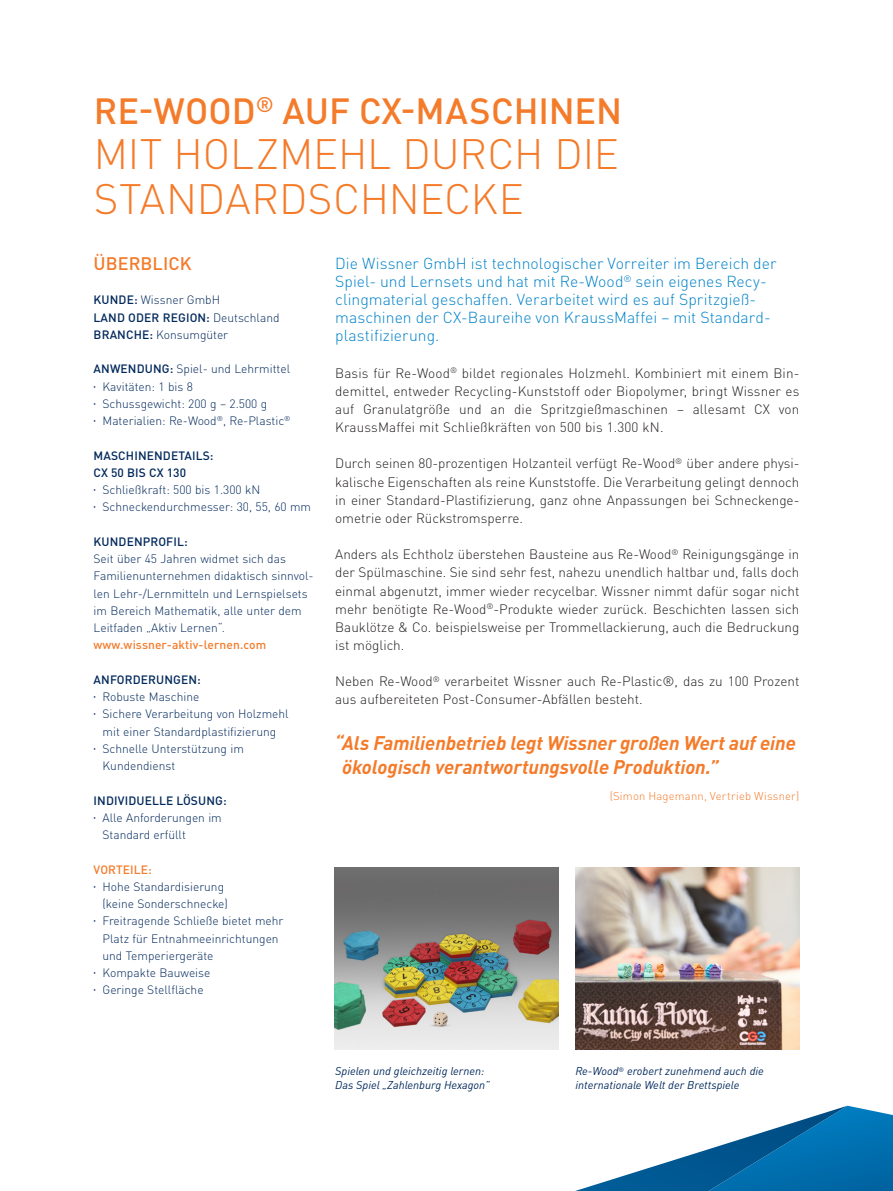
<style>
.page{position:relative;width:893px;height:1191px;background:#fff}
.page>*{position:absolute;margin:0;border:0;box-sizing:border-box;transform-origin:0 0}
.t1{font:300 42px/45px "DIN Pro";color:#f47b2a}
.t2{font:500 36px "DIN Pro";color:#f47b2a}
.t3{font:italic 700 19.5px/24px "DIN Pro";letter-spacing:-.005em;color:#f47b2a}
.t4{font:500 18px "DIN Pro";letter-spacing:.005em;color:#f47b2a}
.t5{font:300 15.75px/18px "DIN Pro";color:#0082c8}
.t6{font:300 13.5px/18.1px "DIN Pro";color:#231f20;text-align:justify}
.t7{font:300 12px/17.2px "DIN Pro";color:#00285b}
.t8{font:500 12px "DIN Pro";letter-spacing:.01em;color:#00285b}
.t9{font:500 12px "DIN Pro";letter-spacing:.01em;color:#f47b2a}
.t10{font:italic 11.25px/13.5px "DIN Pro";color:#00285b}
.t11{font:300 11.25px "DIN Pro";letter-spacing:.02em;color:#f47b2a}
.s1{font-weight:500}
.s2{font-family:"Poppins";font-weight:400}
</style>
<div class="page">
<img style="left:334px;top:867px;width:224px;height:182px">
<img style="left:575px;top:867px;width:318px;height:324px">
<h2 class="t2" style="left:94px;top:82px;width:530px">RE-WOOD<sup>®</sup> AUF CX-MASCHINEN</h2>
<h1 class="t1" style="left:94px;top:128px;width:527px">MIT HOLZMEHL DURCH DIE<br>STANDARDSCHNECKE</h1>
<h3 class="t4" style="left:94px;top:249px;width:100px">ÜBERBLICK</h3>
<p class="t7" style="left:94px;top:290px;width:187px"><span class="s1">KUNDE:</span> Wissner GmbH<br><span class="s1">LAND ODER REGION:</span> Deutschland<br><span class="s1">BRANCHE:</span> Konsumgüter</p>
<p class="t7" style="left:94px;top:359px;width:198px"><span class="s1">ANWENDUNG:</span> Spiel- und Lehrmittel <span class="s2">·</span> Kavitäten: 1 bis 8<br><span class="s2">·</span> Schussgewicht: 200 g – 2.500 g<br><span class="s2">·</span> Materialien: Re-Wood<sup>®</sup>, Re-Plastic<sup>®</sup></p>
<p class="t7" style="left:94px;top:445px;width:219px"><span class="s1">MASCHINENDETAILS:<br>CX 50 BIS CX 130<br></span><span class="s2">·</span> Schließkraft: 500 bis 1.300 kN<br><span class="s2">·</span> Schneckendurchmesser: 30, 55, 60 mm</p>
<p class="t8" style="left:94px;top:532px;width:96px">KUNDENPROFIL:</p>
<p class="t7" style="left:94px;top:549px;width:222px">Seit über 45 Jahren widmet sich das Familienunternehmen didaktisch sinnvol&shy;len Lehr-/Lernmitteln und Lernspielsets im Bereich Mathematik, alle unter dem Leitfaden „Aktiv Lernen“.</p>
<p class="t9" style="left:94px;top:635px;width:174px">www.wissner-aktiv-lernen.com</p>
<p class="t8" style="left:94px;top:670px;width:109px">ANFORDERUNGEN:</p>
<p class="t7" style="left:94px;top:687px;width:107px"><span class="s2">·</span> Robuste Maschine</p>
<p class="t7" style="left:94px;top:704px;width:197px"><span class="s2">·</span> Sichere Verarbeitung von Holzmehl</p>
<p class="t7" style="left:103px;top:721px;width:175px">mit einer Standardplastifizierung</p>
<p class="t7" style="left:94px;top:739px;width:152px"><span class="s2">·</span> Schnelle Unterstützung im</p>
<p class="t7" style="left:103px;top:756px;width:74px">Kundendienst</p>
<p class="t8" style="left:94px;top:790px;width:135px">INDIVIDUELLE LÖSUNG:</p>
<p class="t7" style="left:94px;top:808px;width:130px"><span class="s2">·</span> Alle Anforderungen im</p>
<p class="t7" style="left:103px;top:825px;width:85px">Standard erfüllt</p>
<p class="t9" style="left:94px;top:859px;width:60px">VORTEILE:</p>
<p class="t7" style="left:94px;top:877px;width:132px"><span class="s2">·</span> Hohe Standardisierung</p>
<p class="t7" style="left:103px;top:894px;width:127px">(keine Sonderschnecke)</p>
<p class="t7" style="left:94px;top:911px;width:191px"><span class="s2">·</span> Freitragende Schließe bietet mehr</p>
<p class="t7" style="left:103px;top:928px;width:178px">Platz für Entnahmeeinrichtungen</p>
<p class="t7" style="left:103px;top:946px;width:112px">und Temperiergeräte</p>
<p class="t7" style="left:94px;top:963px;width:118px"><span class="s2">·</span> Kompakte Bauweise</p>
<p class="t7" style="left:94px;top:980px;width:112px"><span class="s2">·</span> Geringe Stellfläche</p>
<p class="t5" style="left:335px;top:253px;width:443px">Die Wissner GmbH ist technologischer Vorreiter im Bereich der Spiel- und Lernsets und hat mit Re-Wood<sup>®</sup> sein eigenes Recy&shy;clingmaterial geschaffen. Verarbeitet wird es auf Spritzgieß&shy;maschinen der CX-Baureihe von KraussMaffei – mit Standard&shy;plastifizierung.</p>
<p class="t6" style="left:335px;top:362px;width:466px">Basis für Re-Wood<sup>®</sup> bildet regionales Holzmehl. Kombiniert mit einem Bin&shy;demittel, entweder Recycling-Kunststoff oder Biopolymer, bringt Wissner es auf Granulatgröße und an die Spritzgießmaschinen – allesamt CX von KraussMaffei mit Schließkräften von 500 bis 1.300 kN.</p>
<p class="t6" style="left:335px;top:453px;width:466px">Durch seinen 80-prozentigen Holzanteil verfügt Re-Wood<sup>®</sup> über andere physi&shy;kalische Eigenschaften als reine Kunststoffe. Die Verarbeitung gelingt dennoch in einer Standard-Plastifizierung, ganz ohne Anpassungen bei Schneckenge&shy;ometrie oder Rückstromsperre.</p>
<p class="t6" style="left:335px;top:544px;width:466px">Anders als Echtholz überstehen Bausteine aus Re-Wood<sup>®</sup> Reinigungsgänge in der Spülmaschine. Sie sind sehr fest, nahezu unendlich haltbar und, falls doch einmal abgenutzt, immer wieder recycelbar. Wissner nimmt dafür sogar nicht mehr benötigte Re-Wood<sup>®</sup>-Produkte wieder zurück. Beschichten lassen sich Bauklötze &amp; Co. beispielsweise per Trommellackierung, auch die Bedruckung ist möglich.</p>
<p class="t6" style="left:335px;top:671px;width:466px">Neben Re-Wood<sup>®</sup> verarbeitet Wissner auch Re-Plastic®, das zu 100 Prozent aus aufbereiteten Post-Consumer-Abfällen besteht.</p>
<h3 class="t3" style="left:342px;top:729px;width:455px;text-indent:-8px">“Als Familienbetrieb legt Wissner großen Wert auf eine ökologisch verantwortungsvolle Produktion.”</h3>
<p class="t11" style="left:610px;top:787px;width:191px">(Simon Hagemann, Vertrieb Wissner)</p>
<p class="t10" style="left:335px;top:1063px;width:156px">Spielen und gleichzeitig lernen:<br>Das Spiel „Zahlenburg Hexagon”</p>
<p class="t10" style="left:575px;top:1063px;width:190px">Re-Wood<sup>®</sup> erobert zunehmend auch die internationale Welt der Brettspiele</p>
</div>
